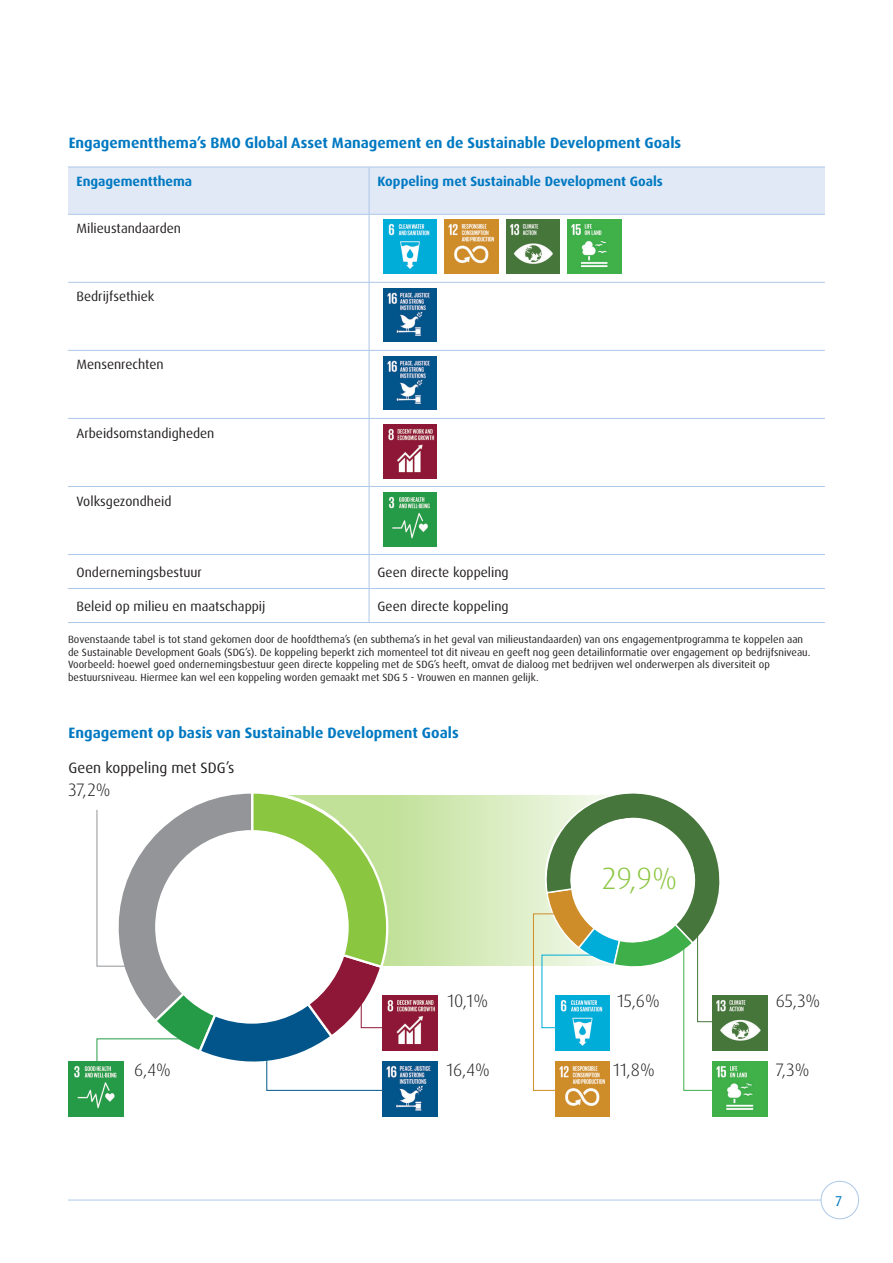
<style>
.page{position:relative;width:893px;height:1263px;background:#fff}
.page>*{position:absolute;margin:0;border:0;box-sizing:border-box;transform-origin:0 0}
.t1{font:300 30.75px "Dax Pro";color:#8bc640}
.t2{font:300 18px "Dax Pro";color:#231f20}
.t3{font:700 15px "Dax Pro";color:#0079c2}
.t4{font:15px "Dax Pro";color:#231f20}
.t5{font:14.25px "Dax Pro";color:#0079c2}
.t6{font:13.5px "Dax Pro";color:#231f20}
.t7{font:700 13.5px "Dax Pro";color:#0079c2}
.t8{font:10.5px/12.6px "Dax Pro";color:#231f20}
</style>
<div class="page">
<div style="left:821px;top:1181px;width:38px;height:38px;border:1px solid #adc8e8;border-radius:50%"></div>
<hr style="left:68px;top:1200px;width:753px;height:1px;background:#adc8e8">
<svg style="left:388px;top:795px;width:145px;height:171px;background:#d1e8b3"></svg>
<svg style="left:96px;top:793px;width:292px;height:298px"></svg>
<svg style="left:533px;top:793px;width:192px;height:298px"></svg>
<img style="left:712px;top:996px;width:55px;height:54px">
<img style="left:712px;top:1061px;width:55px;height:55px">
<img style="left:555px;top:1061px;width:55px;height:55px">
<img style="left:382px;top:996px;width:55px;height:54px">
<img style="left:382px;top:1061px;width:55px;height:55px">
<img style="left:69px;top:1061px;width:54px;height:55px">
<div style="left:68px;top:168px;width:757px;height:46px;background:#e1e9f6"></div>
<svg style="left:68px;top:215px;width:301px;height:407px"></svg>
<hr style="left:369px;top:167px;width:1px;height:47px;background:#adc8e8">
<hr style="left:68px;top:167px;width:301px;height:1px;background:#adc8e8">
<hr style="left:369px;top:167px;width:456px;height:1px;background:#adc8e8">
<hr style="left:369px;top:214px;width:1px;height:68px;background:#adc8e8">
<hr style="left:369px;top:283px;width:1px;height:67px;background:#adc8e8">
<hr style="left:369px;top:351px;width:1px;height:67px;background:#adc8e8">
<hr style="left:369px;top:419px;width:1px;height:67px;background:#adc8e8">
<hr style="left:369px;top:487px;width:1px;height:67px;background:#adc8e8">
<hr style="left:369px;top:555px;width:1px;height:33px;background:#adc8e8">
<hr style="left:369px;top:589px;width:1px;height:33px;background:#adc8e8">
<hr style="left:68px;top:214px;width:301px;height:1px;background:#adc8e8">
<hr style="left:369px;top:214px;width:456px;height:1px;background:#adc8e8">
<hr style="left:68px;top:282px;width:301px;height:1px;background:#adc8e8">
<hr style="left:369px;top:282px;width:456px;height:1px;background:#adc8e8">
<hr style="left:68px;top:350px;width:301px;height:1px;background:#adc8e8">
<hr style="left:369px;top:350px;width:456px;height:1px;background:#adc8e8">
<hr style="left:369px;top:418px;width:456px;height:1px;background:#adc8e8">
<hr style="left:369px;top:486px;width:456px;height:1px;background:#adc8e8">
<hr style="left:369px;top:554px;width:456px;height:1px;background:#adc8e8">
<hr style="left:369px;top:588px;width:456px;height:1px;background:#adc8e8">
<hr style="left:369px;top:622px;width:456px;height:1px;background:#adc8e8">
<hr style="left:68px;top:418px;width:301px;height:1px;background:#adc8e8">
<hr style="left:68px;top:486px;width:301px;height:1px;background:#adc8e8">
<hr style="left:68px;top:554px;width:301px;height:1px;background:#adc8e8">
<hr style="left:68px;top:588px;width:301px;height:1px;background:#adc8e8">
<hr style="left:68px;top:622px;width:301px;height:1px;background:#adc8e8">
<img style="left:383px;top:220px;width:54px;height:54px">
<img style="left:445px;top:220px;width:53px;height:54px">
<img style="left:506px;top:220px;width:54px;height:54px">
<img style="left:567px;top:220px;width:54px;height:54px">
<img style="left:383px;top:288px;width:54px;height:54px">
<img style="left:383px;top:356px;width:54px;height:54px">
<img style="left:383px;top:424px;width:54px;height:54px">
<img style="left:383px;top:493px;width:54px;height:53px">
<h3 class="t3" style="left:69px;top:133px;width:614px">Engagementthema’s BMO Global Asset Management en de Sustainable Development Goals</h3>
<p class="t7" style="left:77px;top:173px;width:117px">Engagementthema</p>
<p class="t7" style="left:378px;top:173px;width:287px">Koppeling met Sustainable Development Goals</p>
<p class="t6" style="left:77px;top:220px;width:106px">Milieustandaarden</p>
<p class="t6" style="left:77px;top:288px;width:80px">Bedrijfsethiek</p>
<p class="t6" style="left:77px;top:356px;width:89px">Mensenrechten</p>
<p class="t6" style="left:77px;top:424px;width:139px">Arbeidsomstandigheden</p>
<p class="t6" style="left:77px;top:492px;width:97px">Volksgezondheid</p>
<p class="t6" style="left:77px;top:563px;width:127px">Ondernemingsbestuur</p>
<p class="t6" style="left:378px;top:563px;width:133px">Geen directe koppeling</p>
<p class="t6" style="left:77px;top:597px;width:190px">Beleid op milieu en maatschappij</p>
<p class="t6" style="left:378px;top:597px;width:133px">Geen directe koppeling</p>
<p class="t8" style="left:68px;top:633px;width:744px">Bovenstaande tabel is tot stand gekomen door de hoofdthema’s (en subthema’s in het geval van milieustandaarden) van ons engagementprogramma te koppelen aan de Sustainable Development Goals (SDG’s). De koppeling beperkt zich momenteel tot dit niveau en geeft nog geen detailinformatie over engagement op bedrijfsniveau.<br>Voorbeeld: hoewel goed ondernemingsbestuur geen directe koppeling met de SDG’s heeft, omvat de dialoog met bedrijven wel onderwerpen als diversiteit op bestuursniveau. Hiermee kan wel een koppeling worden gemaakt met SDG 5 - Vrouwen en mannen gelijk.</p>
<h3 class="t3" style="left:69px;top:723px;width:392px">Engagement op basis van Sustainable Development Goals</h3>
<h3 class="t4" style="left:69px;top:758px;width:167px">Geen koppeling met SDG’s</h3>
<h2 class="t2" style="left:69px;top:779px;width:43px">37,2%</h2>
<h2 class="t2" style="left:134px;top:1058px;width:38px">6,4%</h2>
<h2 class="t2" style="left:447px;top:989px;width:42px">10,1%</h2>
<h2 class="t2" style="left:446px;top:1058px;width:45px">16,4%</h2>
<h1 class="t1" style="left:602px;top:859px;width:77px">29,9%</h1>
<h2 class="t2" style="left:617px;top:989px;width:44px">15,6%</h2>
<h2 class="t2" style="left:613px;top:1058px;width:43px">11,8%</h2>
<h2 class="t2" style="left:776px;top:989px;width:46px">65,3%</h2>
<h2 class="t2" style="left:776px;top:1058px;width:35px">7,3%</h2>
<h3 class="t5" style="left:835px;top:1191px;width:8px">7</h3>
</div>
